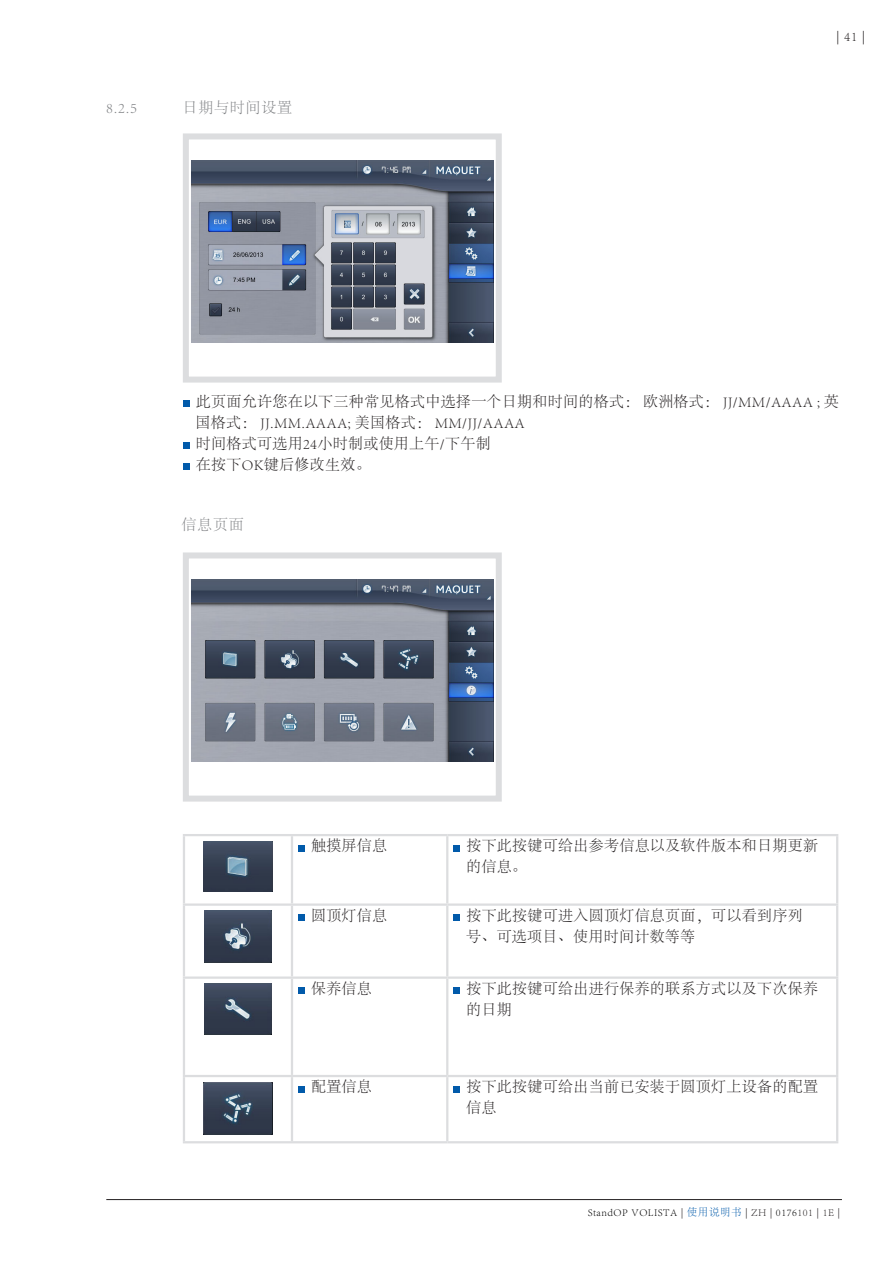
<style>
.page{position:relative;width:893px;height:1263px;background:#fff}
.page>*{position:absolute;margin:0;border:0;box-sizing:border-box;transform-origin:0 0}
.COPY-roman_10_14pt{font:300 15px/21px "Adobe Song Std";letter-spacing:.02em;color:#231f20}
.HEADLINE03_10_14pt_g{font:300 15px "Adobe Song Std";letter-spacing:.05em;color:#808285}
.t1{font:300 13.5px "Adobe Song Std";color:#231f20}
.t2{font:300 10.5px "Adobe Song Std";letter-spacing:.05em;color:#000}
.s1{color:#231f20}
.s2{color:#015aaa}
</style>
<div class="page">
<hr style="left:106px;top:1199px;width:736px;height:1px;background:#231f20">
<img style="left:191px;top:161px;width:302px;height:181px">
<div style="left:183px;top:133px;width:319px;height:250px;border:6px solid #dcdddf"></div>
<div style="left:183px;top:400px;width:6px;height:7px;background:#015aaa"></div>
<div style="left:183px;top:442px;width:6px;height:7px;background:#015aaa"></div>
<div style="left:183px;top:463px;width:6px;height:7px;background:#015aaa"></div>
<img style="left:191px;top:580px;width:302px;height:181px">
<div style="left:183px;top:552px;width:319px;height:249px;border:6px solid #dcdddf"></div>
<hr style="left:183px;top:834px;width:109px;height:2px;background:#dcdddf">
<hr style="left:183px;top:836px;width:2px;height:67px;background:#dcdddf">
<hr style="left:292px;top:834px;width:155px;height:2px;background:#dcdddf">
<hr style="left:291px;top:836px;width:2px;height:67px;background:#dcdddf">
<hr style="left:447px;top:834px;width:391px;height:2px;background:#dcdddf">
<hr style="left:446px;top:836px;width:2px;height:67px;background:#dcdddf">
<hr style="left:836px;top:836px;width:2px;height:67px;background:#dcdddf">
<hr style="left:183px;top:903px;width:109px;height:3px;background:#dcdddf">
<hr style="left:183px;top:906px;width:2px;height:70px;background:#dcdddf">
<hr style="left:292px;top:903px;width:155px;height:3px;background:#dcdddf">
<hr style="left:291px;top:906px;width:2px;height:70px;background:#dcdddf">
<hr style="left:447px;top:903px;width:391px;height:3px;background:#dcdddf">
<hr style="left:446px;top:906px;width:2px;height:70px;background:#dcdddf">
<hr style="left:836px;top:906px;width:2px;height:70px;background:#dcdddf">
<hr style="left:183px;top:976px;width:109px;height:3px;background:#dcdddf">
<hr style="left:183px;top:979px;width:2px;height:96px;background:#dcdddf">
<hr style="left:292px;top:976px;width:155px;height:3px;background:#dcdddf">
<hr style="left:291px;top:979px;width:2px;height:96px;background:#dcdddf">
<hr style="left:447px;top:976px;width:391px;height:3px;background:#dcdddf">
<hr style="left:446px;top:979px;width:2px;height:96px;background:#dcdddf">
<hr style="left:836px;top:979px;width:2px;height:96px;background:#dcdddf">
<hr style="left:183px;top:1075px;width:109px;height:2px;background:#dcdddf">
<hr style="left:183px;top:1077px;width:2px;height:64px;background:#dcdddf">
<hr style="left:292px;top:1075px;width:155px;height:2px;background:#dcdddf">
<hr style="left:291px;top:1077px;width:2px;height:64px;background:#dcdddf">
<hr style="left:447px;top:1075px;width:391px;height:2px;background:#dcdddf">
<hr style="left:446px;top:1077px;width:2px;height:64px;background:#dcdddf">
<hr style="left:836px;top:1077px;width:2px;height:64px;background:#dcdddf">
<hr style="left:183px;top:1141px;width:109px;height:2px;background:#dcdddf">
<hr style="left:292px;top:1141px;width:155px;height:2px;background:#dcdddf">
<hr style="left:447px;top:1141px;width:391px;height:2px;background:#dcdddf">
<img style="left:204px;top:841px;width:68px;height:50px">
<svg style="left:298px;top:845px;width:6px;height:6px"></svg>
<div style="left:453px;top:845px;width:7px;height:6px;background:#015aaa"></div>
<img style="left:204px;top:911px;width:68px;height:51px">
<div style="left:298px;top:914px;width:6px;height:7px;background:#015aaa"></div>
<div style="left:453px;top:914px;width:7px;height:7px;background:#015aaa"></div>
<img style="left:204px;top:984px;width:68px;height:50px">
<div style="left:298px;top:987px;width:6px;height:7px;background:#015aaa"></div>
<div style="left:453px;top:987px;width:7px;height:7px;background:#015aaa"></div>
<img style="left:203px;top:1082px;width:70px;height:52px">
<svg style="left:298px;top:1086px;width:6px;height:6px"></svg>
<div style="left:453px;top:1086px;width:7px;height:6px;background:#015aaa"></div>
<p class="HEADLINE03_10_14pt_g" style="left:106px;top:100px;width:32px">8.2.5</p>
<p class="HEADLINE03_10_14pt_g" style="left:183px;top:100px;width:111px">日期与时间设置</p>
<p class="t1" style="left:836px;top:29px;width:30px">| 41 |</p>
<p class="COPY-roman_10_14pt" style="left:196px;top:391px;width:645px">此页面允许您在以下三种常见格式中选择一个日期和时间的格式： 欧洲格式： JJ/MM/AAAA ; 英国格式： JJ.MM.AAAA; 美国格式： MM/JJ/AAAA</p>
<p class="COPY-roman_10_14pt" style="left:196px;top:433px;width:296px">时间格式可选用24小时制或使用上午/下午制</p>
<p class="COPY-roman_10_14pt" style="left:196px;top:454px;width:176px">在按下OK键后修改生效。</p>
<p class="HEADLINE03_10_14pt_g" style="left:182px;top:516px;width:64px">信息页面</p>
<p class="COPY-roman_10_14pt" style="left:311px;top:836px;width:78px">触摸屏信息</p>
<p class="COPY-roman_10_14pt" style="left:466px;top:836px;width:353px">按下此按键可给出参考信息以及软件版本和日期更新的信息。</p>
<p class="COPY-roman_10_14pt" style="left:311px;top:905px;width:78px">圆顶灯信息</p>
<p class="COPY-roman_10_14pt" style="left:466px;top:905px;width:338px">按下此按键可进入圆顶灯信息页面，可以看到序列号、可选项目、使用时间计数等等</p>
<p class="COPY-roman_10_14pt" style="left:311px;top:978px;width:62px">保养信息</p>
<p class="COPY-roman_10_14pt" style="left:466px;top:978px;width:353px">按下此按键可给出进行保养的联系方式以及下次保养的日期</p>
<p class="COPY-roman_10_14pt" style="left:311px;top:1077px;width:62px">配置信息</p>
<p class="COPY-roman_10_14pt" style="left:466px;top:1077px;width:353px">按下此按键可给出当前已安装于圆顶灯上设备的配置信息</p>
<p class="t2" style="left:588px;top:1206px;width:254px">StandOP VOLISTA <span class="s1">|</span> <span class="s2">使用说明书</span> <span class="s1">| ZH |</span> 0176<span class="s1">101 | 1E |</span></p>
</div>
